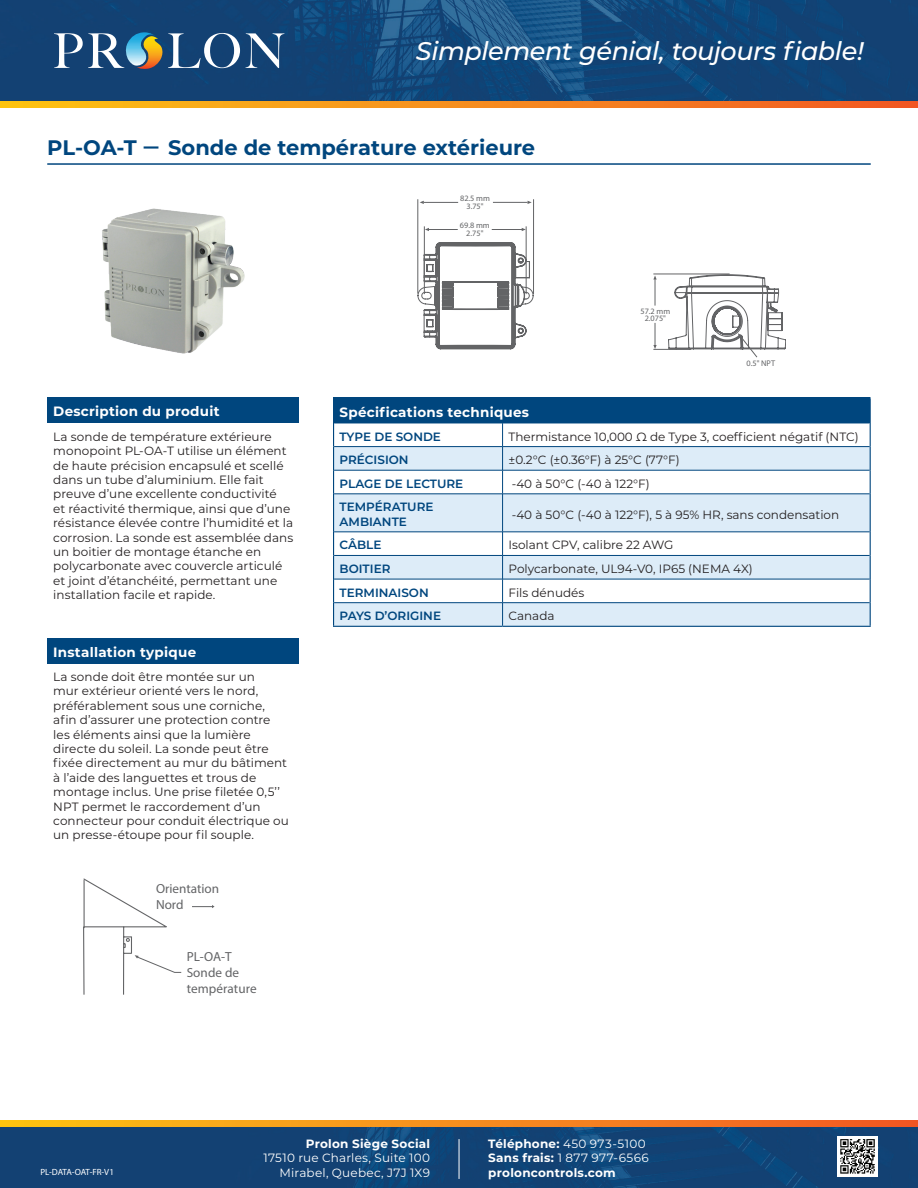
<style>
.page{position:relative;width:918px;height:1188px;background:#fff}
.page>*{position:absolute;margin:0;border:0;box-sizing:border-box;transform-origin:0 0}
.t1{font:italic 500 25.5px "Montserrat";letter-spacing:-.015em;color:#fff}
.t2{font:700 21px "Montserrat";color:#00467e}
.t3{font:700 13.5px "Montserrat";letter-spacing:.02em;color:#fff}
.t4{font:13.2px/15.9px "Myriad Pro";color:#636466}
.t5{font:12px/14.4px "Montserrat";color:#231f20}
.t6{font:600 12px/14.4px "Montserrat";color:#00467e}
.t7{font:700 12px/14.4px "Montserrat";letter-spacing:.02em;color:#fff}
.t8{font:12px/14.4px "Montserrat";letter-spacing:.015em;color:#fff;text-align:right}
.t9{font:9px "Myriad Pro";letter-spacing:-.015em;color:#fff}
.t10{font:8.25px/7.2px "Myriad Pro";color:#636466;text-align:center}
.s1{font-weight:400}
</style>
<div class="page">
<img style="left:0;top:0;width:918px;height:101px">
<svg style="left:54px;top:32px;width:230px;height:37px;background:#507290"></svg>
<svg style="left:0;top:101px;width:918px;height:7px;background:#f68d1c"></svg>
<hr style="left:47px;top:163px;width:824px;height:2px;background:#00467e">
<div style="left:47px;top:397px;width:252px;height:26px;background:#00467e"></div>
<div style="left:47px;top:638px;width:252px;height:25px;background:#00467e"></div>
<svg style="left:0;top:1120px;width:918px;height:7px;background:#f68e1c"></svg>
<img style="left:0;top:1127px;width:918px;height:61px">
<div style="left:334px;top:398px;width:536px;height:25px;background:#00467e"></div>
<svg style="left:334px;top:447px;width:536px;height:179px;fill:#ddecf8"></svg>
<hr style="left:334px;top:423px;width:169px;height:1px;background:#00467e">
<hr style="left:503px;top:423px;width:367px;height:1px;background:#00467e">
<hr style="left:334px;top:446px;width:169px;height:1px;background:#00467e">
<hr style="left:503px;top:446px;width:367px;height:1px;background:#00467e">
<hr style="left:334px;top:470px;width:169px;height:1px;background:#00467e">
<hr style="left:503px;top:470px;width:367px;height:1px;background:#00467e">
<svg style="left:502px;top:423px;width:1px;height:71px"></svg>
<hr style="left:503px;top:494px;width:367px;height:1px;background:#00467e">
<hr style="left:503px;top:532px;width:367px;height:1px;background:#00467e">
<hr style="left:503px;top:555px;width:367px;height:1px;background:#00467e">
<hr style="left:334px;top:555px;width:169px;height:1px;background:#00467e">
<hr style="left:334px;top:494px;width:169px;height:1px;background:#00467e">
<hr style="left:502px;top:494px;width:1px;height:38px;background:#00467e">
<hr style="left:334px;top:532px;width:169px;height:1px;background:#00467e">
<hr style="left:503px;top:579px;width:367px;height:1px;background:#00467e">
<hr style="left:503px;top:602px;width:367px;height:1px;background:#00467e">
<hr style="left:334px;top:579px;width:169px;height:1px;background:#00467e">
<svg style="left:502px;top:532px;width:1px;height:94px"></svg>
<hr style="left:334px;top:602px;width:169px;height:1px;background:#00467e">
<hr style="left:333px;top:397px;width:170px;height:1px;background:#00467e">
<hr style="left:503px;top:397px;width:368px;height:1px;background:#00467e">
<svg style="left:333px;top:398px;width:1px;height:96px"></svg>
<svg style="left:870px;top:398px;width:1px;height:96px"></svg>
<hr style="left:333px;top:494px;width:1px;height:38px;background:#00467e">
<hr style="left:870px;top:494px;width:1px;height:38px;background:#00467e">
<svg style="left:333px;top:532px;width:1px;height:94px"></svg>
<svg style="left:870px;top:532px;width:1px;height:94px"></svg>
<hr style="left:333px;top:626px;width:170px;height:1px;background:#00467e">
<hr style="left:503px;top:626px;width:368px;height:1px;background:#00467e">
<svg style="left:192px;top:905px;width:23px;height:3px"></svg>
<svg style="left:83px;top:878px;width:99px;height:117px"></svg>
<hr style="left:533px;top:199px;width:1px;height:95px;background:#636466">
<hr style="left:424px;top:226px;width:1px;height:68px;background:#636466">
<hr style="left:526px;top:226px;width:1px;height:68px;background:#636466">
<hr style="left:492px;top:229px;width:31px;height:1px;background:#636466">
<hr style="left:428px;top:229px;width:30px;height:1px;background:#636466">
<hr style="left:493px;top:202px;width:35px;height:1px;background:#636466">
<hr style="left:418px;top:199px;width:1px;height:95px;background:#636466">
<hr style="left:424px;top:202px;width:34px;height:1px;background:#636466">
<svg style="left:418px;top:242px;width:115px;height:107px"></svg>
<hr style="left:653px;top:274px;width:77px;height:1px;background:#636466">
<svg style="left:653px;top:275px;width:4px;height:31px"></svg>
<svg style="left:653px;top:323px;width:4px;height:26px"></svg>
<svg style="left:668px;top:274px;width:118px;height:83px"></svg>
<hr style="left:653px;top:349px;width:38px;height:1px;background:#636466">
<img style="left:102px;top:208px;width:143px;height:146px">
<hr style="left:459px;top:1139px;width:1px;height:40px;background:#fff">
<div style="left:837px;top:1136px;width:41px;height:41px;background:#fff"></div>
<svg style="left:840px;top:1139px;width:35px;height:35px"></svg>
<h1 class="t1" style="left:416px;top:33px;width:450px">Simplement génial, toujours fiable!</h1>
<h2 class="t2" style="left:47px;top:133px;width:489px">PL-OA-T ̶ Sonde de température extérieure</h2>
<p class="t3" style="left:53px;top:402px;width:168px">Description du produit</p>
<p class="t5" style="left:53px;top:429px;width:242px">La sonde de température extérieure monopoint PL-OA-T utilise un élément de haute précision encapsulé et scellé dans un tube d’aluminium. Elle fait preuve d’une excellente conductivité<br>et réactivité thermique, ainsi que d’une résistance élevée contre l’humidité et la corrosion. La sonde est assemblée dans un boitier de montage étanche en polycarbonate avec couvercle articulé et joint d’étanchéité, permettant une installation facile et rapide.</p>
<p class="t3" style="left:53px;top:643px;width:144px">Installation typique</p>
<p class="t5" style="left:53px;top:669px;width:237px">La sonde doit être montée sur un<br>mur extérieur orienté vers le nord, préférablement sous une corniche, afin d’assurer une protection contre les éléments ainsi que la lumière directe du soleil. La sonde peut être fixée directement au mur du bâtiment à l’aide des languettes et trous de montage inclus. Une prise filetée 0,5’’ NPT permet le raccordement d’un connecteur pour conduit électrique ou un presse-étoupe pour fil souple.</p>
<p class="t4" style="left:156px;top:881px;width:65px">Orientation<br>Nord</p>
<p class="t4" style="left:187px;top:949px;width:72px">PL-OA-T<br>Sonde de température</p>
<p class="t10" style="left:460px;top:195px;width:31px">82.5 mm<br>3.75"</p>
<p class="t10" style="left:460px;top:222px;width:31px">69.8 mm<br>2.75"</p>
<p class="t10" style="left:640px;top:307px;width:31px">57.2 mm<br>2.075"</p>
<p class="t10" style="left:747px;top:359px;width:30px">0.5" NPT</p>
<p class="t3" style="left:340px;top:402px;width:191px">Spécifications techniques</p>
<p class="t6" style="left:340px;top:429px;width:103px">TYPE DE SONDE</p>
<p class="t5" style="left:509px;top:429px;width:352px">Thermistance 10,000 Ω de Type 3, coefficient négatif (NTC)</p>
<p class="t6" style="left:340px;top:452px;width:71px">PRÉCISION</p>
<p class="t5" style="left:509px;top:452px;width:173px">±0.2°C (±0.36°F) à 25°C (77°F)</p>
<p class="t6" style="left:340px;top:476px;width:125px">PLAGE DE LECTURE</p>
<p class="t5" style="left:512px;top:476px;width:139px">-40 à 50°C (-40 à 122°F)</p>
<p class="t6" style="left:340px;top:499px;width:96px">TEMPÉRATURE<br>AMBIANTE</p>
<p class="t5" style="left:512px;top:507px;width:329px">-40 à 50°C (-40 à 122°F), 5 à 95% HR, sans condensation</p>
<p class="t6" style="left:340px;top:537px;width:43px">CÂBLE</p>
<p class="t5" style="left:509px;top:538px;width:166px">Isolant CPV, calibre 22 AWG</p>
<p class="t6" style="left:340px;top:561px;width:52px">BOITIER</p>
<p class="t5" style="left:509px;top:561px;width:246px">Polycarbonate, UL94-V0, IP65 (NEMA 4X)</p>
<p class="t6" style="left:340px;top:585px;width:91px">TERMINAISON</p>
<p class="t5" style="left:509px;top:585px;width:77px">Fils dénudés</p>
<p class="t6" style="left:340px;top:608px;width:103px">PAYS D’ORIGINE</p>
<p class="t5" style="left:509px;top:608px;width:48px">Canada</p>
<p class="t9" style="left:40px;top:1166px;width:75px">PL-DATA-OAT-FR-V1</p>
<p class="t7" style="left:306px;top:1136px;width:126px">Prolon Siège Social</p>
<p class="t8" style="left:264px;top:1150px;width:168px">17510 rue Charles, Suite 100<br>Mirabel, Quebec, J7J 1X9</p>
<p class="t7" style="left:488px;top:1136px;width:162px">Téléphone: <span class="s1">450 973-5100<br></span>Sans frais: <span class="s1">1 877 977-6566 </span>proloncontrols.com</p>
</div>
